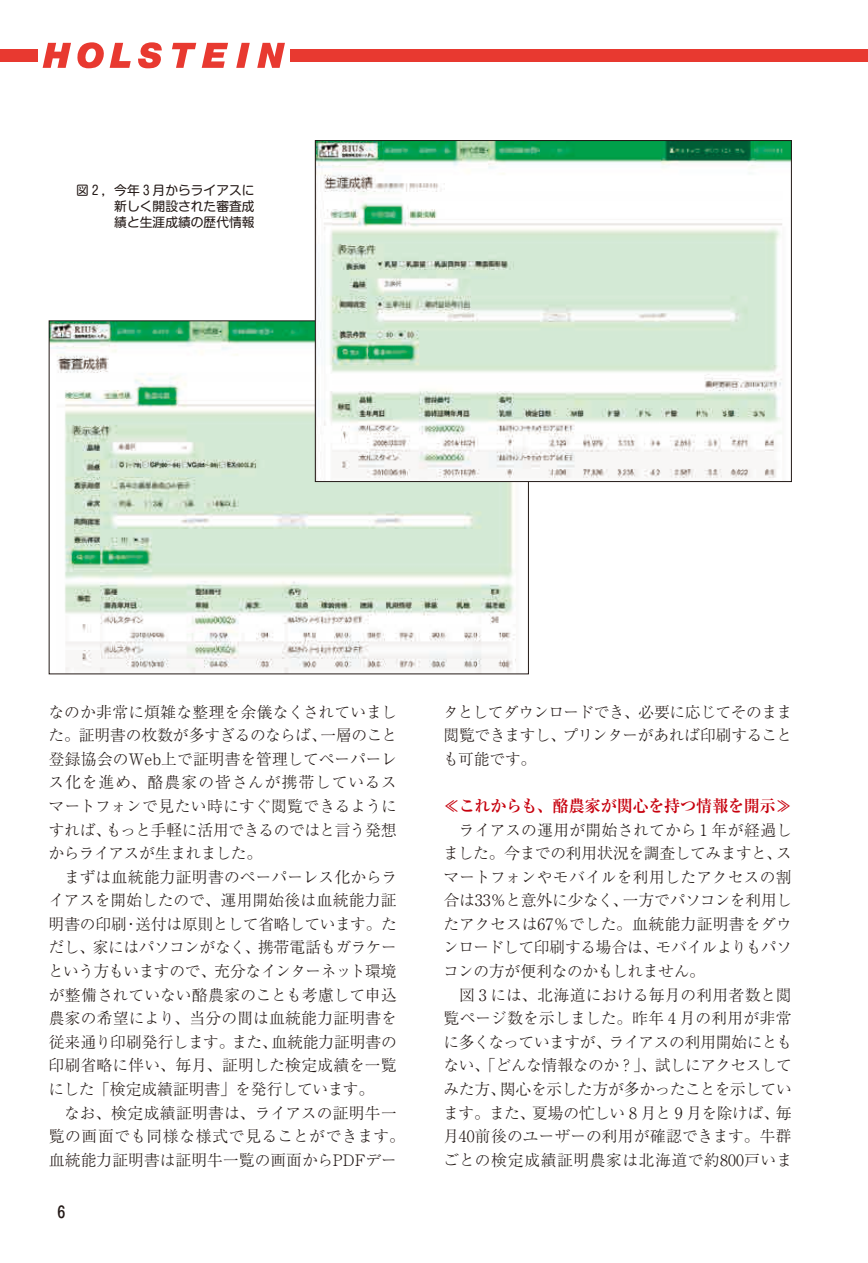
<style>
.page{position:relative;width:868px;height:1263px;background:#fff}
.page>*{position:absolute;margin:0;border:0;box-sizing:border-box;transform-origin:0 0}
.t1{font:700 16.5px "Ryumin Pr 6 N";letter-spacing:-.005em;color:#c7000d}
.t2{font:300 15.75px/23.5px "Ryumin Pr 6 N";letter-spacing:-.005em;color:#231916;text-align:justify}
.t3{font:500 15.75px "Gothic MB101 Pr 6 N";color:#231916}
.t4{font:12.75px/15.9px "Shin M Go Pr 6 N";color:#231916;text-align:justify}
</style>
<div class="page">
<div style="left:0;top:49px;width:867px;height:13px;background:#e83930"></div>
<div style="left:38px;top:38px;width:251px;height:34px;background:#fff"></div>
<svg style="left:43px;top:42px;width:242px;height:26px"></svg>
<img style="left:51px;top:323px;width:475px;height:349px">
<img style="left:317px;top:142px;width:472px;height:338px">
<div style="left:315px;top:140px;width:476px;height:342px;border:1px solid #231916"></div>
<p class="t4" style="left:114px;top:182px;width:142px;text-indent:-38px">図２，今年３月からライアスに新しく開設された審査成績と生涯成績の歴代情報</p>
<p class="t2" style="left:48px;top:699px;width:350px">なのか非常に煩雑な整理を余儀なくされていました。証明書の枚数が多すぎるのならば、一層のこと登録協会のWeb上で証明書を管理してペーパーレス化を進め、酪農家の皆さんが携帯しているスマートフォンで見たい時にすぐ閲覧できるようにすれば、もっと手軽に活用できるのではと言う発想からライアスが生まれました。</p>
<p class="t2" style="left:48px;top:864px;width:350px;text-indent:16px">まずは血統能力証明書のペーパーレス化からライアスを開始したので、運用開始後は血統能力証明書の印刷・送付は原則として省略しています。ただし、家にはパソコンがなく、携帯電話もガラケーという方もいますので、充分なインターネット環境が整備されていない酪農家のことも考慮して申込農家の希望により、当分の間は血統能力証明書を従来通り印刷発行します。また、血統能力証明書の印刷省略に伴い、毎月、証明した検定成績を一覧にした「検定成績証明書」を発行しています。</p>
<p class="t2" style="left:49px;top:1100px;width:357px;text-align:center">なお、検定成績証明書は、ライアスの証明牛一<br>覧の画面でも同様な様式で見ることができます。血統能力証明書は証明牛一覧の画面からPDFデー</p>
<p class="t3" style="left:57px;top:1199px;width:9px">6</p>
<p class="t2" style="left:443px;top:699px;width:350px">タとしてダウンロードでき、必要に応じてそのまま閲覧できますし、プリンターがあれば印刷することも可能です。</p>
<p class="t1" style="left:443px;top:793px;width:349px">≪これからも、酪農家が関心を持つ情報を開示≫</p>
<p class="t2" style="left:443px;top:817px;width:350px;text-indent:16px">ライアスの運用が開始されてから１年が経過しました。今までの利用状況を調査してみますと、スマートフォンやモバイルを利用したアクセスの割合は33％と意外に少なく、一方でパソコンを利用したアクセスは67％でした。血統能力証明書をダウンロードして印刷する場合は、モバイルよりもパソコンの方が便利なのかもしれません。</p>
<p class="t2" style="left:443px;top:982px;width:350px;text-indent:16px">図３には、北海道における毎月の利用者数と閲覧ページ数を示しました。昨年４月の利用が非常に多くなっていますが、ライアスの利用開始にともない、「どんな情報なのか？」、試しにアクセスしてみた方、関心を示した方が多かったことを示しています。また、夏場の忙しい８月と９月を除けば、毎月40前後のユーザーの利用が確認できます。牛群ごとの検定成績証明農家は北海道で約800戸いま</p>
</div>
